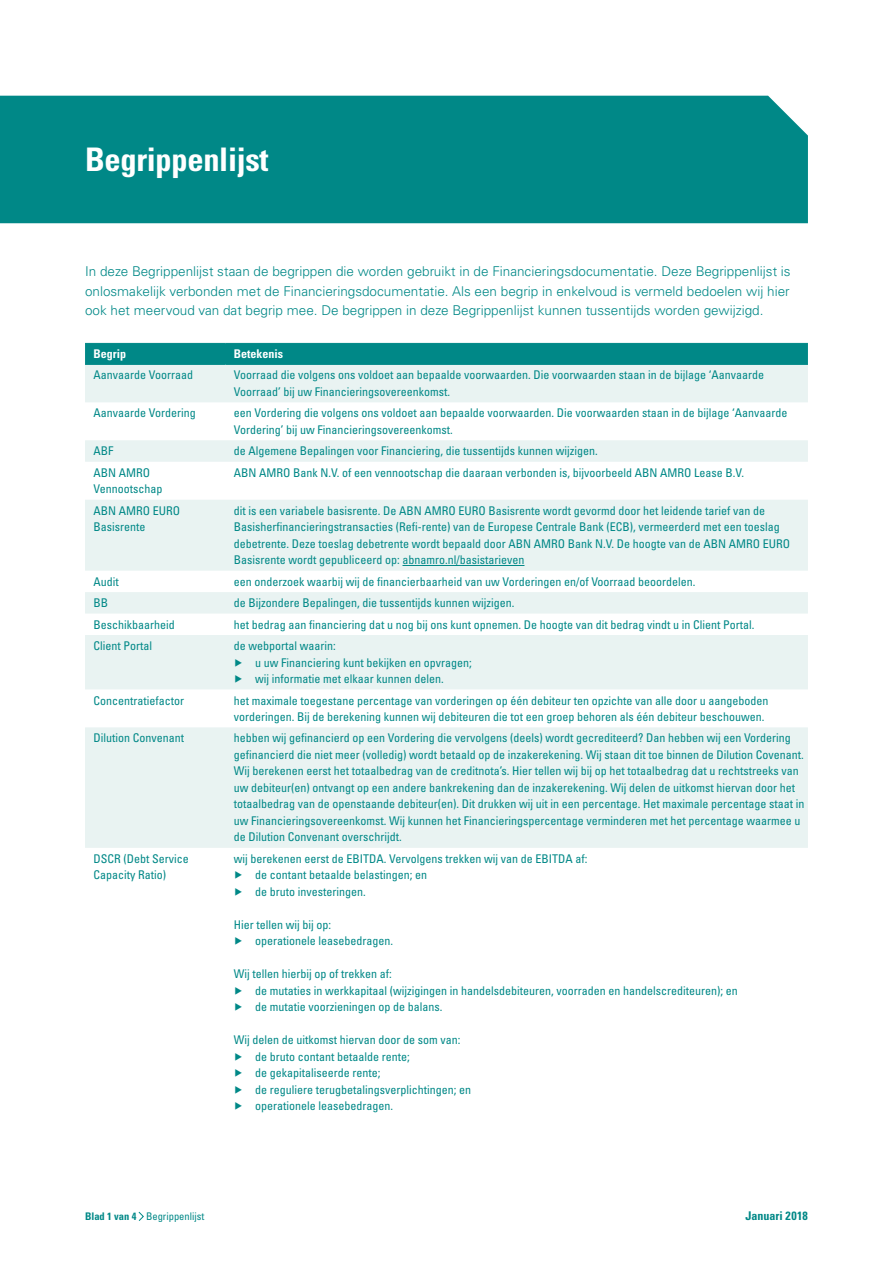
<style>
.page{position:relative;width:893px;height:1263px;background:#fff}
.page>*{position:absolute;margin:0;border:0;box-sizing:border-box;transform-origin:0 0}
.t1{font:700 condensed 32.55px "Univers LT Std";letter-spacing:-.01em;color:#fff}
.t2{font:300 13.5px/19.5px "Univers LT Std";color:#008887;text-align:justify}
.t3{font:condensed 12px/16.5px "Univers LT Std";color:#008887}
.t4{font:700 condensed 12px "Univers LT Std";color:#fff}
.t5{font:700 condensed 12px "Univers LT Std";color:#008887}
.t6{font:condensed 10.5px "Univers LT Std";color:#008887}
.s1{font-weight:700}
</style>
<div class="page">
<div style="left:0;top:96px;width:808px;height:127px;background:#008887"></div>
<div style="left:85px;top:344px;width:723px;height:20px;background:#008887"></div>
<svg style="left:85px;top:365px;width:723px;height:483px;fill:#e9f3f2"></svg>
<hr style="left:85px;top:343px;width:140px;height:1px;background:#008887">
<hr style="left:225px;top:343px;width:583px;height:1px;background:#008887">
<hr style="left:85px;top:364px;width:140px;height:1px;background:#008887">
<hr style="left:225px;top:364px;width:583px;height:1px;background:#008887">
<hr style="left:402px;top:565px;width:122px;height:1px;background:#008887">
<svg style="left:138px;top:1211px;width:6px;height:10px"></svg>
<h1 class="t1" style="left:85px;top:140px;width:185px">Begrippenlijst</h1>
<p class="t2" style="left:85px;top:262px;width:707px">In deze Begrippenlijst staan de begrippen die worden gebruikt in de Financieringsdocumentatie. Deze Begrippenlijst is onlosmakelijk verbonden met de Financieringsdocumentatie. Als een begrip in enkelvoud is vermeld bedoelen wij hier ook het meervoud van dat begrip mee. De begrippen in deze Begrippenlijst kunnen tussentijds worden gewijzigd.</p>
<p class="t4" style="left:94px;top:347px;width:34px">Begrip</p>
<p class="t4" style="left:234px;top:347px;width:51px">Betekenis</p>
<p class="t3" style="left:94px;top:367px;width:101px">Aanvaarde Voorraad</p>
<p class="t3" style="left:234px;top:367px;width:532px">Voorraad die volgens ons voldoet aan bepaalde voorwaarden. Die voorwaarden staan in de bijlage ‘Aanvaarde<br>Voorraad’ bij uw Financieringsovereenkomst.</p>
<p class="t3" style="left:94px;top:405px;width:104px">Aanvaarde Vordering</p>
<p class="t3" style="left:234px;top:405px;width:555px">een Vordering die volgens ons voldoet aan bepaalde voorwaarden. Die voorwaarden staan in de bijlage ‘Aanvaarde<br>Vordering’ bij uw Financieringsovereenkomst.</p>
<p class="t3" style="left:94px;top:443px;width:21px">ABF</p>
<p class="t3" style="left:234px;top:443px;width:365px">de Algemene Bepalingen voor Financiering, die tussentijds kunnen wijzigen.</p>
<p class="t3" style="left:94px;top:464px;width:70px">ABN AMRO<br>Vennootschap</p>
<p class="t3" style="left:234px;top:464px;width:512px">ABN AMRO Bank N.V. of een vennootschap die daaraan verbonden is, bijvoorbeeld ABN AMRO Lease B.V.</p>
<p class="t3" style="left:94px;top:502px;width:88px">ABN AMRO EURO<br>Basisrente</p>
<p class="t3" style="left:234px;top:502px;width:558px">dit is een variabele basisrente. De ABN AMRO EURO Basisrente wordt gevormd door het leidende tarief van de Basisherfinancieringstransacties (Refi-rente) van de Europese Centrale Bank (ECB), vermeerderd met een toeslag debetrente. Deze toeslag debetrente wordt bepaald door ABN AMRO Bank N.V. De hoogte van de ABN AMRO EURO Basisrente wordt gepubliceerd op: abnamro.nl/basistarieven</p>
<p class="t3" style="left:94px;top:573px;width:27px">Audit</p>
<p class="t3" style="left:234px;top:573px;width:463px">een onderzoek waarbij wij de financierbaarheid van uw Vorderingen en/of Voorraad beoordelen.</p>
<p class="t3" style="left:94px;top:594px;width:16px">BB</p>
<p class="t3" style="left:234px;top:594px;width:282px">de Bijzondere Bepalingen, die tussentijds kunnen wijzigen.</p>
<p class="t3" style="left:94px;top:616px;width:83px">Beschikbaarheid</p>
<p class="t3" style="left:234px;top:616px;width:522px">het bedrag aan financiering dat u nog bij ons kunt opnemen. De hoogte van dit bedrag vindt u in Client Portal.</p>
<p class="t3" style="left:94px;top:637px;width:60px">Client Portal</p>
<p class="t3" style="left:234px;top:637px;width:239px">de webportal waarin:<br>▶ u uw Financiering kunt bekijken en opvragen; ▶ wij informatie met elkaar kunnen delen.</p>
<p class="t3" style="left:94px;top:692px;width:92px">Concentratiefactor</p>
<p class="t3" style="left:234px;top:692px;width:536px">het maximale toegestane percentage van vorderingen op één debiteur ten opzichte van alle door u aangeboden vorderingen. Bij de berekening kunnen wij debiteuren die tot een groep behoren als één debiteur beschouwen.</p>
<p class="t3" style="left:94px;top:730px;width:92px">Dilution Convenant</p>
<p class="t3" style="left:234px;top:730px;width:572px">hebben wij gefinancierd op een Vordering die vervolgens (deels) wordt gecrediteerd? Dan hebben wij een Vordering gefinancierd die niet meer (volledig) wordt betaald op de inzakerekening. Wij staan dit toe binnen de Dilution Covenant.<br>Wij berekenen eerst het totaalbedrag van de creditnota’s. Hier tellen wij bij op het totaalbedrag dat u rechtstreeks van uw debiteur(en) ontvangt op een andere bankrekening dan de inzakerekening. Wij delen de uitkomst hiervan door het totaalbedrag van de openstaande debiteur(en). Dit drukken wij uit in een percentage. Het maximale percentage staat in uw Financieringsovereenkomst. Wij kunnen het Financieringspercentage verminderen met het percentage waarmee u de Dilution Convenant overschrijdt.</p>
<p class="t3" style="left:94px;top:850px;width:97px">DSCR (Debt Service<br>Capacity Ratio)</p>
<p class="t3" style="left:234px;top:850px;width:355px">wij berekenen eerst de EBITDA. Vervolgens trekken wij van de EBITDA af: ▶ de contant betaalde belastingen; en<br>▶ de bruto investeringen.</p>
<p class="t3" style="left:234px;top:916px;width:161px">Hier tellen wij bij op:<br>▶ operationele leasebedragen.</p>
<p class="t3" style="left:234px;top:966px;width:505px">Wij tellen hierbij op of trekken af:<br>▶ de mutaties in werkkapitaal (wijzigingen in handelsdebiteuren, voorraden en handelscrediteuren); en ▶ de mutatie voorzieningen op de balans.</p>
<p class="t3" style="left:234px;top:1032px;width:239px">Wij delen de uitkomst hiervan door de som van: ▶ de bruto contant betaalde rente;<br>▶ de gekapitaliseerde rente;<br>▶ de reguliere terugbetalingsverplichtingen; en ▶ operationele leasebedragen.</p>
<p class="t6" style="left:85px;top:1209px;width:121px"><span class="s1">Blad 1 van 4</span> Begrippenlijst</p>
<p class="t5" style="left:745px;top:1208px;width:64px">Januari 2018</p>
</div>
